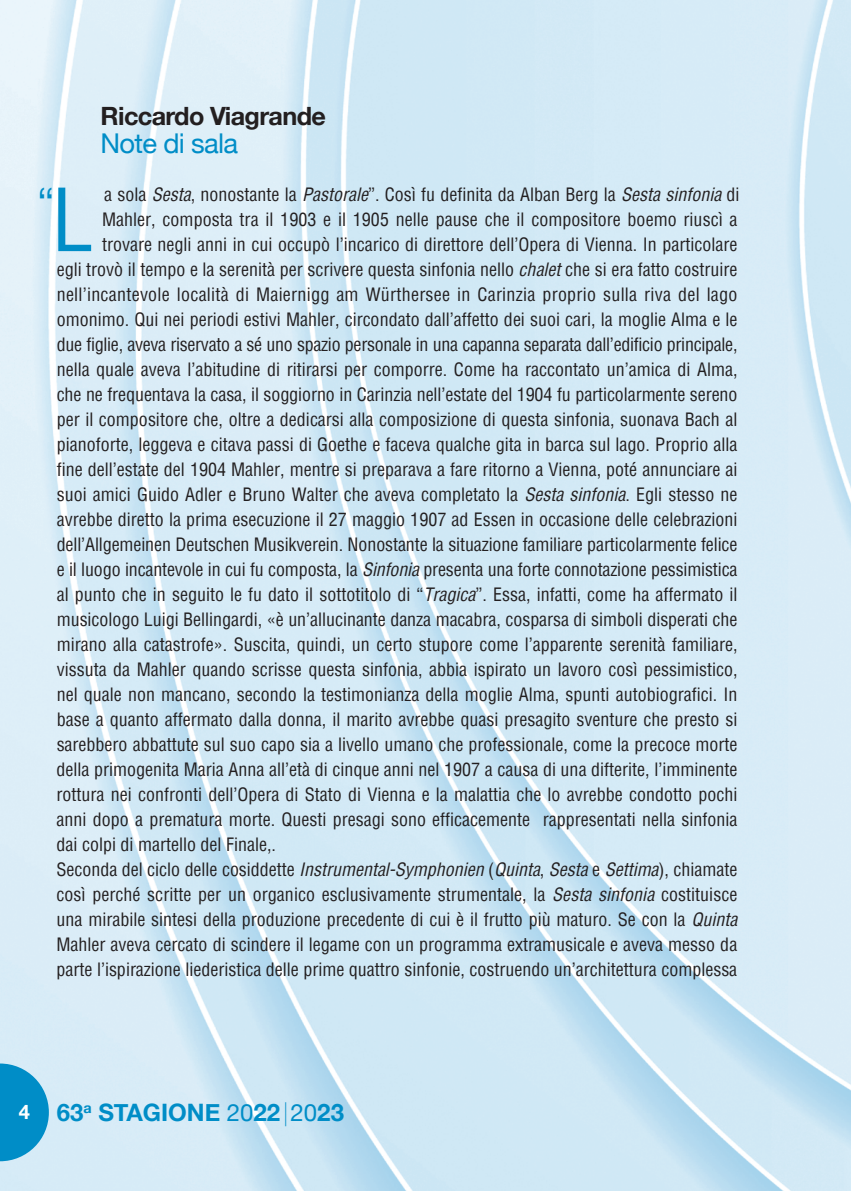
<style>
.page{position:relative;width:851px;height:1191px;background:#fff}
.page>*{position:absolute;margin:0;border:0;box-sizing:border-box;transform-origin:0 0}
.t1{font:condensed 84.6px "Helvetica";color:#008dc7}
.t2{font:condensed 43.2px "Helvetica";color:#008dc7}
.t3{font:27.2px "Helvetica Neue";color:#008dc7}
.t4{font:700 25.2px "Helvetica Neue";letter-spacing:-.025em;color:#231f20}
.t5{font:700 24px "Helvetica Neue";color:#008dc7}
.t6{font:condensed 18px "Helvetica";color:#231f20}
.s1{font-style:italic}
.s2{font-size:20px;color:#fff}
.s3{font-weight:400}
</style>
<div class="page">
<img style="left:0;top:0;width:850px;height:1191px">
<svg style="left:0;top:1063px;width:49px;height:98px;background:#2fa1d1"></svg>
<h3 class="t4" style="left:101px;top:101px;width:227px">Riccardo Viagrande</h3>
<h3 class="t3" style="left:101px;top:127px;width:139px">Note di sala</h3>
<h1 class="t1" style="left:51px;top:165px;width:44px">L</h1>
<p class="t6" style="left:104px;top:183px;width:637px">a sola <span class="s1">Sesta</span>, nonostante la <span class="s1">Pastorale</span>”. Così fu definita da Alban Berg la <span class="s1">Sesta sinfonia</span> di</p>
<h2 class="t2" style="left:37px;top:176px;width:18px">“</h2>
<p class="t6" style="left:102px;top:208px;width:637px">Mahler, composta tra il 1903 e il 1905 nelle pause che il compositore boemo riuscì a</p>
<p class="t6" style="left:102px;top:233px;width:637px">trovare negli anni in cui occupò l’incarico di direttore dell’Opera di Vienna. In particolare</p>
<p class="t6" style="left:57px;top:258px;width:682px">egli trovò il tempo e la serenità per scrivere questa sinfonia nello <span class="s1">chalet</span> che si era fatto costruire</p>
<p class="t6" style="left:57px;top:283px;width:682px">nell’incantevole località di Maiernigg am Würthersee in Carinzia proprio sulla riva del lago</p>
<p class="t6" style="left:57px;top:308px;width:682px">omonimo. Qui nei periodi estivi Mahler, circondato dall’affetto dei suoi cari, la moglie Alma e le</p>
<p class="t6" style="left:57px;top:333px;width:682px">due figlie, aveva riservato a sé uno spazio personale in una capanna separata dall’edificio principale,</p>
<p class="t6" style="left:57px;top:358px;width:682px">nella quale aveva l’abitudine di ritirarsi per comporre. Come ha raccontato un’amica di Alma,</p>
<p class="t6" style="left:57px;top:383px;width:682px">che ne frequentava la casa, il soggiorno in Carinzia nell’estate del 1904 fu particolarmente sereno</p>
<p class="t6" style="left:57px;top:408px;width:682px">per il compositore che, oltre a dedicarsi alla composizione di questa sinfonia, suonava Bach al</p>
<p class="t6" style="left:57px;top:433px;width:682px">pianoforte, leggeva e citava passi di Goethe e faceva qualche gita in barca sul lago. Proprio alla</p>
<p class="t6" style="left:57px;top:458px;width:682px">fine dell’estate del 1904 Mahler, mentre si preparava a fare ritorno a Vienna, poté annunciare ai</p>
<p class="t6" style="left:57px;top:483px;width:682px">suoi amici Guido Adler e Bruno Walter che aveva completato la <span class="s1">Sesta sinfonia</span>. Egli stesso ne</p>
<p class="t6" style="left:57px;top:508px;width:682px">avrebbe diretto la prima esecuzione il 27 maggio 1907 ad Essen in occasione delle celebrazioni</p>
<p class="t6" style="left:57px;top:533px;width:682px">dell’Allgemeinen Deutschen Musikverein. Nonostante la situazione familiare particolarmente felice</p>
<p class="t6" style="left:57px;top:558px;width:682px">e il luogo incantevole in cui fu composta, la <span class="s1">Sinfonia</span> presenta una forte connotazione pessimistica</p>
<p class="t6" style="left:57px;top:583px;width:682px">al punto che in seguito le fu dato il sottotitolo di “<span class="s1">Tragica</span>”. Essa, infatti, come ha affermato il</p>
<p class="t6" style="left:57px;top:608px;width:682px">musicologo Luigi Bellingardi, «è un’allucinante danza macabra, cosparsa di simboli disperati che</p>
<p class="t6" style="left:57px;top:633px;width:682px">mirano alla catastrofe». Suscita, quindi, un certo stupore come l’apparente serenità familiare,</p>
<p class="t6" style="left:57px;top:658px;width:682px">vissuta da Mahler quando scrisse questa sinfonia, abbia ispirato un lavoro così pessimistico,</p>
<p class="t6" style="left:57px;top:683px;width:682px">nel quale non mancano, secondo la testimonianza della moglie Alma, spunti autobiografici. In</p>
<p class="t6" style="left:57px;top:708px;width:682px">base a quanto affermato dalla donna, il marito avrebbe quasi presagito sventure che presto si</p>
<p class="t6" style="left:57px;top:733px;width:682px">sarebbero abbattute sul suo capo sia a livello umano che professionale, come la precoce morte</p>
<p class="t6" style="left:57px;top:758px;width:682px">della primogenita Maria Anna all’età di cinque anni nel 1907 a causa di una difterite, l’imminente</p>
<p class="t6" style="left:57px;top:783px;width:682px">rottura nei confronti dell’Opera di Stato di Vienna e la malattia che lo avrebbe condotto pochi</p>
<p class="t6" style="left:57px;top:808px;width:682px">anni dopo a prematura morte. Questi presagi sono efficacemente rappresentati nella sinfonia</p>
<p class="t6" style="left:57px;top:833px;width:221px">dai colpi di martello del Finale,.</p>
<p class="t6" style="left:57px;top:858px;width:682px">Seconda del ciclo delle cosiddette <span class="s1">Instrumental-Symphonien</span> (<span class="s1">Quinta</span>, <span class="s1">Sesta</span> e <span class="s1">Settima</span>), chiamate</p>
<p class="t6" style="left:57px;top:883px;width:682px">così perché scritte per un organico esclusivamente strumentale, la <span class="s1">Sesta sinfonia</span> costituisce</p>
<p class="t6" style="left:57px;top:908px;width:682px">una mirabile sintesi della produzione precedente di cui è il frutto più maturo. Se con la <span class="s1">Quinta</span></p>
<p class="t6" style="left:57px;top:933px;width:682px">Mahler aveva cercato di scindere il legame con un programma extramusicale e aveva messo da</p>
<p class="t6" style="left:56px;top:958px;width:682px">parte l’ispirazione liederistica delle prime quattro sinfonie, costruendo un’architettura complessa</p>
<h3 class="t5" style="left:19px;top:1097px;width:326px"><span class="s2">4</span> 63<sup>a</sup> STAGIONE <span class="s3">20</span>22 <span class="s3">| 20</span>23</h3>
</div>
